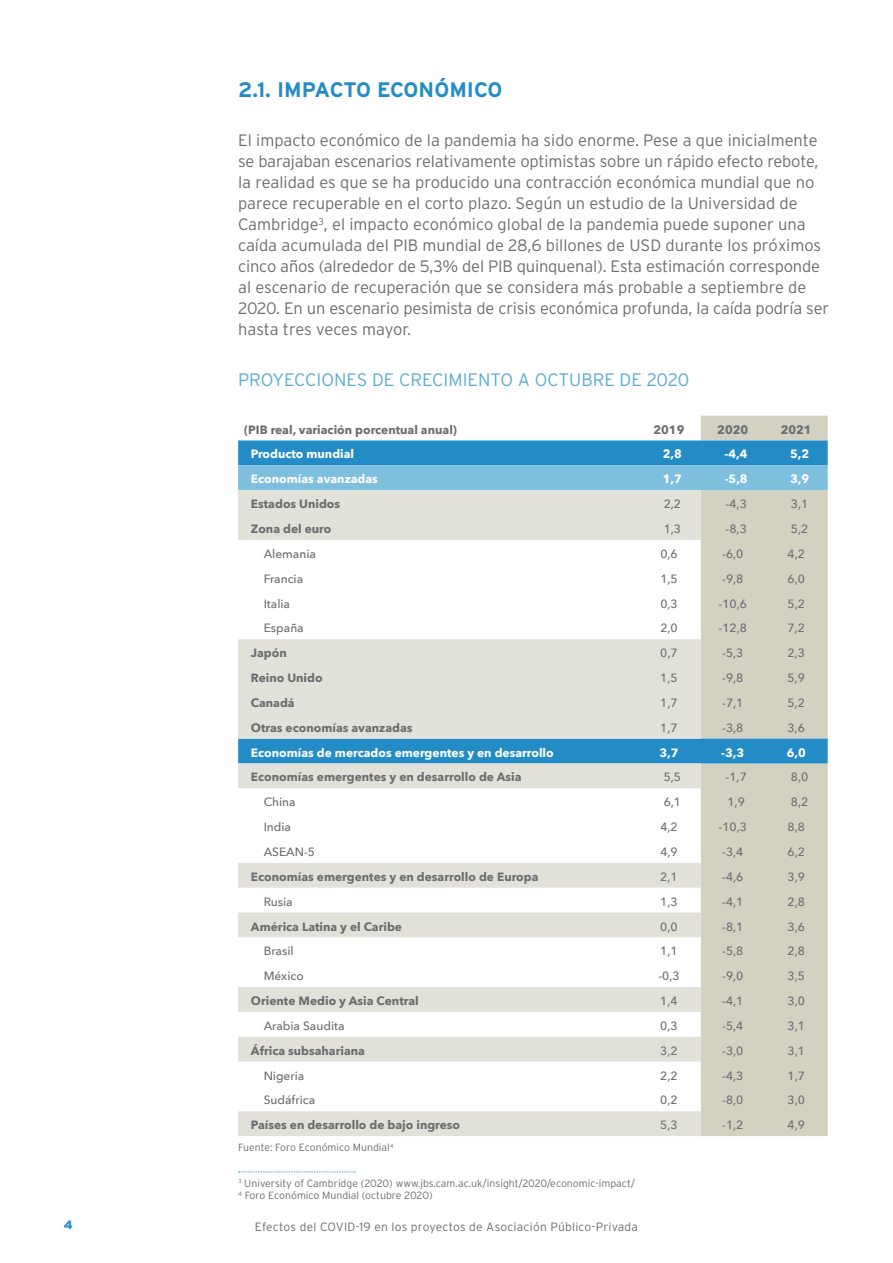
<style>
.page{position:relative;width:893px;height:1263px;background:#fff}
.page>*{position:absolute;margin:0;border:0;box-sizing:border-box;transform-origin:0 0}
.t1{font:700 21px "Interstate";letter-spacing:-.005em;color:#238cc7}
.t2{font:300 18px "Interstate";color:#5aacd3}
.t3{font:300 16.5px/21px "Interstate";letter-spacing:-.005em;color:#6c6d70}
.t4{font:500 12px "Avenir Next";color:#6c6d70}
.t5{font:700 12px "Avenir Next";color:#6c6d70}
.t6{font:700 12px "Avenir Next";color:#fff}
.t7{font:300 12px "Interstate";letter-spacing:.02em;color:#6c6d70}
.t8{font:900 12px "Interstate";color:#238cc7}
.t9{font:300 10.5px/12.6px "Interstate";color:#6c6d70}
</style>
<div class="page">
<div style="left:701px;top:416px;width:127px;height:720px;background:#d2d1c2"></div>
<svg style="left:238px;top:440px;width:590px;height:323px;background:#94b8c4"></svg>
<div style="left:238px;top:465px;width:590px;height:25px;background:#7fbfde"></div>
<svg style="left:238px;top:490px;width:463px;height:646px"></svg>
<svg style="left:238px;top:1171px;width:117px;height:1px"></svg>
<p class="t1" style="left:238px;top:78px;width:266px">2.1. IMPACTO ECONÓMICO</p>
<p class="t3" style="left:238px;top:130px;width:592px">El impacto económico de la pandemia ha sido enorme. Pese a que inicialmente se barajaban escenarios relativamente optimistas sobre un rápido efecto rebote, la realidad es que se ha producido una contracción económica mundial que no parece recuperable en el corto plazo. Según un estudio de la Universidad de Cambridge<sup>3</sup>, el impacto económico global de la pandemia puede suponer una caída acumulada del PIB mundial de 28,6 billones de USD durante los próximos cinco años (alrededor de 5,3% del PIB quinquenal). Esta estimación corresponde al escenario de recuperación que se considera más probable a septiembre de 2020. En un escenario pesimista de crisis económica profunda, la caída podría ser hasta tres veces mayor.</p>
<p class="t2" style="left:238px;top:370px;width:453px">PROYECCIONES DE CRECIMIENTO A OCTUBRE DE 2020</p>
<p class="t5" style="left:244px;top:419px;width:214px">(PIB real, variación porcentual anual)</p>
<p class="t5" style="left:653px;top:419px;width:33px">2019</p>
<p class="t5" style="left:717px;top:419px;width:33px">2020</p>
<p class="t5" style="left:781px;top:419px;width:33px">2021</p>
<p class="t6" style="left:251px;top:444px;width:105px">Producto mundial</p>
<p class="t6" style="left:663px;top:444px;width:21px">2,8</p>
<p class="t6" style="left:725px;top:444px;width:25px">-4,4</p>
<p class="t6" style="left:790px;top:444px;width:21px">5,2</p>
<p class="t6" style="left:251px;top:469px;width:129px">Economías avanzadas</p>
<p class="t6" style="left:663px;top:469px;width:21px">1,7</p>
<p class="t6" style="left:725px;top:469px;width:25px">-5,8</p>
<p class="t6" style="left:790px;top:469px;width:21px">3,9</p>
<p class="t5" style="left:251px;top:494px;width:91px">Estados Unidos</p>
<p class="t4" style="left:664px;top:494px;width:19px">2,2</p>
<p class="t4" style="left:726px;top:494px;width:23px">-4,3</p>
<p class="t4" style="left:791px;top:494px;width:19px">3,1</p>
<p class="t5" style="left:251px;top:518px;width:82px">Zona del euro</p>
<p class="t4" style="left:664px;top:519px;width:19px">1,3</p>
<p class="t4" style="left:726px;top:519px;width:23px">-8,3</p>
<p class="t4" style="left:791px;top:519px;width:19px">5,2</p>
<p class="t4" style="left:264px;top:543px;width:54px">Alemania</p>
<p class="t4" style="left:660px;top:543px;width:19px">0,6</p>
<p class="t4" style="left:722px;top:543px;width:23px">-6,0</p>
<p class="t4" style="left:787px;top:543px;width:19px">4,2</p>
<p class="t4" style="left:264px;top:568px;width:41px">Francia</p>
<p class="t4" style="left:660px;top:568px;width:19px">1,5</p>
<p class="t4" style="left:722px;top:568px;width:23px">-9,8</p>
<p class="t4" style="left:787px;top:568px;width:19px">6,0</p>
<p class="t4" style="left:264px;top:593px;width:28px">Italia</p>
<p class="t4" style="left:660px;top:593px;width:19px">0,3</p>
<p class="t4" style="left:719px;top:593px;width:30px">-10,6</p>
<p class="t4" style="left:787px;top:593px;width:19px">5,2</p>
<p class="t4" style="left:264px;top:618px;width:42px">España</p>
<p class="t4" style="left:660px;top:618px;width:19px">2,0</p>
<p class="t4" style="left:719px;top:618px;width:30px">-12,8</p>
<p class="t4" style="left:787px;top:618px;width:19px">7,2</p>
<p class="t5" style="left:251px;top:643px;width:37px">Japón</p>
<p class="t4" style="left:660px;top:643px;width:19px">0,7</p>
<p class="t4" style="left:722px;top:643px;width:23px">-5,3</p>
<p class="t4" style="left:787px;top:643px;width:19px">2,3</p>
<p class="t5" style="left:251px;top:667px;width:73px">Reino Unido</p>
<p class="t4" style="left:660px;top:668px;width:19px">1,5</p>
<p class="t4" style="left:722px;top:668px;width:23px">-9,8</p>
<p class="t4" style="left:787px;top:668px;width:19px">5,9</p>
<p class="t5" style="left:251px;top:692px;width:45px">Canadá</p>
<p class="t4" style="left:660px;top:692px;width:19px">1,7</p>
<p class="t4" style="left:722px;top:692px;width:23px">-7,1</p>
<p class="t4" style="left:787px;top:692px;width:19px">5,2</p>
<p class="t5" style="left:251px;top:717px;width:163px">Otras economías avanzadas</p>
<p class="t4" style="left:660px;top:717px;width:19px">1,7</p>
<p class="t4" style="left:722px;top:717px;width:23px">-3,8</p>
<p class="t4" style="left:787px;top:717px;width:19px">3,6</p>
<p class="t6" style="left:251px;top:742px;width:304px">Economías de mercados emergentes y en desarrollo</p>
<p class="t6" style="left:659px;top:742px;width:21px">3,7</p>
<p class="t6" style="left:721px;top:742px;width:25px">-3,3</p>
<p class="t6" style="left:787px;top:742px;width:21px">6,0</p>
<p class="t5" style="left:251px;top:767px;width:272px">Economías emergentes y en desarrollo de Asia</p>
<p class="t4" style="left:664px;top:767px;width:19px">5,5</p>
<p class="t4" style="left:726px;top:767px;width:23px">-1,7</p>
<p class="t4" style="left:791px;top:767px;width:19px">8,0</p>
<p class="t4" style="left:264px;top:792px;width:34px">China</p>
<p class="t4" style="left:664px;top:792px;width:19px">6,1</p>
<p class="t4" style="left:727px;top:792px;width:19px">1,9</p>
<p class="t4" style="left:791px;top:792px;width:19px">8,2</p>
<p class="t4" style="left:264px;top:817px;width:29px">India</p>
<p class="t4" style="left:660px;top:817px;width:19px">4,2</p>
<p class="t4" style="left:719px;top:817px;width:30px">-10,3</p>
<p class="t4" style="left:787px;top:817px;width:19px">8,8</p>
<p class="t4" style="left:264px;top:841px;width:53px">ASEAN-5</p>
<p class="t4" style="left:660px;top:841px;width:19px">4,9</p>
<p class="t4" style="left:722px;top:841px;width:23px">-3,4</p>
<p class="t4" style="left:787px;top:841px;width:19px">6,2</p>
<p class="t5" style="left:251px;top:866px;width:289px">Economías emergentes y en desarrollo de Europa</p>
<p class="t4" style="left:660px;top:866px;width:19px">2,1</p>
<p class="t4" style="left:722px;top:866px;width:23px">-4,6</p>
<p class="t4" style="left:787px;top:866px;width:19px">3,9</p>
<p class="t4" style="left:264px;top:891px;width:31px">Rusia</p>
<p class="t4" style="left:660px;top:891px;width:19px">1,3</p>
<p class="t4" style="left:722px;top:891px;width:23px">-4,1</p>
<p class="t4" style="left:787px;top:891px;width:19px">2,8</p>
<p class="t5" style="left:251px;top:916px;width:153px">América Latina y el Caribe</p>
<p class="t4" style="left:660px;top:916px;width:19px">0,0</p>
<p class="t4" style="left:722px;top:916px;width:23px">-8,1</p>
<p class="t4" style="left:787px;top:916px;width:19px">3,6</p>
<p class="t4" style="left:264px;top:941px;width:31px">Brasil</p>
<p class="t4" style="left:660px;top:941px;width:19px">1,1</p>
<p class="t4" style="left:722px;top:941px;width:23px">-5,8</p>
<p class="t4" style="left:787px;top:941px;width:19px">2,8</p>
<p class="t4" style="left:264px;top:966px;width:42px">México</p>
<p class="t4" style="left:658px;top:966px;width:23px">-0,3</p>
<p class="t4" style="left:722px;top:966px;width:23px">-9,0</p>
<p class="t4" style="left:787px;top:966px;width:19px">3,5</p>
<p class="t5" style="left:251px;top:990px;width:169px">Oriente Medio y Asia Central</p>
<p class="t4" style="left:660px;top:991px;width:19px">1,4</p>
<p class="t4" style="left:722px;top:991px;width:23px">-4,1</p>
<p class="t4" style="left:787px;top:991px;width:19px">3,0</p>
<p class="t4" style="left:264px;top:1015px;width:82px">Arabia Saudita</p>
<p class="t4" style="left:660px;top:1015px;width:19px">0,3</p>
<p class="t4" style="left:722px;top:1015px;width:23px">-5,4</p>
<p class="t4" style="left:787px;top:1015px;width:19px">3,1</p>
<p class="t5" style="left:251px;top:1040px;width:116px">África subsahariana</p>
<p class="t4" style="left:660px;top:1040px;width:19px">3,2</p>
<p class="t4" style="left:722px;top:1040px;width:23px">-3,0</p>
<p class="t4" style="left:787px;top:1040px;width:19px">3,1</p>
<p class="t4" style="left:264px;top:1065px;width:42px">Nigeria</p>
<p class="t4" style="left:660px;top:1065px;width:19px">2,2</p>
<p class="t4" style="left:722px;top:1065px;width:23px">-4,3</p>
<p class="t4" style="left:787px;top:1065px;width:19px">1,7</p>
<p class="t4" style="left:264px;top:1090px;width:53px">Sudáfrica</p>
<p class="t4" style="left:660px;top:1090px;width:19px">0,2</p>
<p class="t4" style="left:722px;top:1090px;width:23px">-8,0</p>
<p class="t4" style="left:787px;top:1090px;width:19px">3,0</p>
<p class="t5" style="left:251px;top:1115px;width:211px">Países en desarrollo de bajo ingreso</p>
<p class="t4" style="left:660px;top:1115px;width:19px">5,3</p>
<p class="t4" style="left:722px;top:1115px;width:23px">-1,2</p>
<p class="t4" style="left:787px;top:1115px;width:19px">4,9</p>
<p class="t9" style="left:238px;top:1141px;width:157px">Fuente: Foro Económico Mundial<sup>4</sup></p>
<p class="t9" style="left:238px;top:1176px;width:399px"><sup>3</sup> University of Cambridge (2020) www.jbs.cam.ac.uk/insight/2020/economic-impact/<br><sup>4</sup> Foro Económico Mundial (octubre 2020)</p>
<p class="t8" style="left:64px;top:1217px;width:10px">4</p>
<p class="t7" style="left:255px;top:1220px;width:385px">Efectos del COVID-19 en los proyectos de Asociación Público-Privada</p>
</div>
